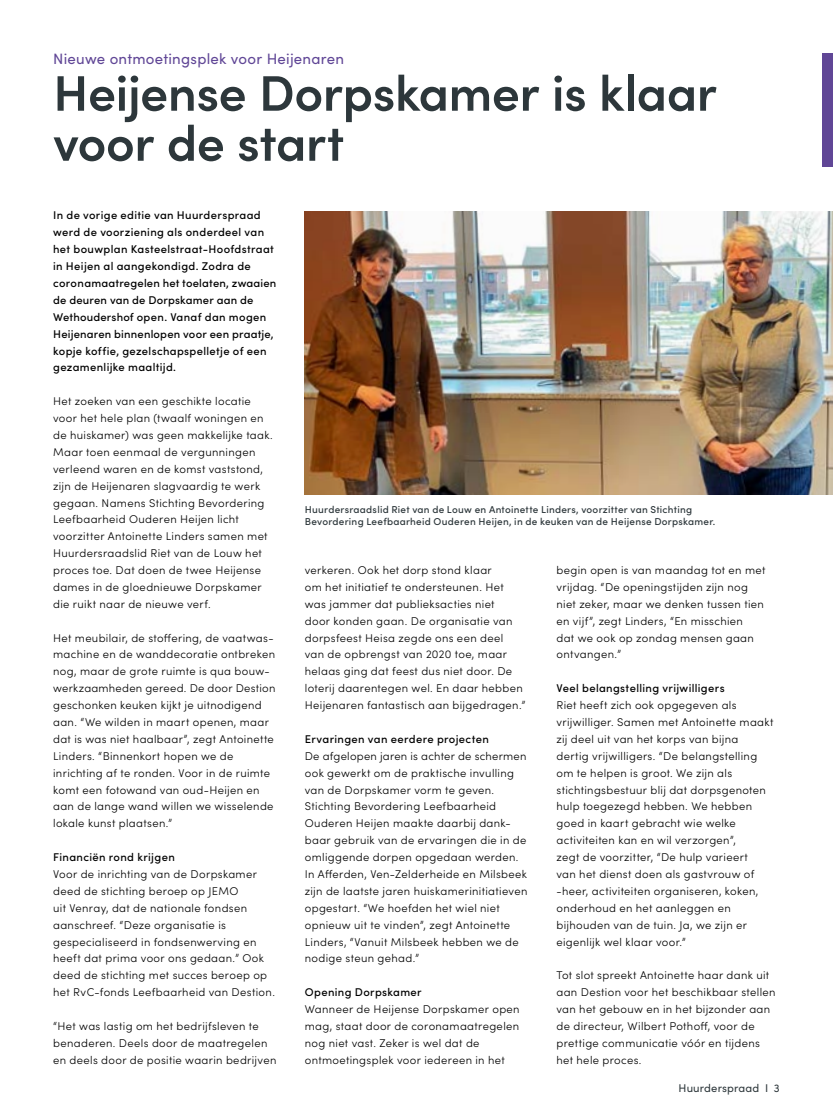
<style>
.page{position:relative;width:833px;height:1117px;background:#fff}
.page>*{position:absolute;margin:0;border:0;box-sizing:border-box;transform-origin:0 0}
.t1{font:600 50px/50px "Sofia Pro";letter-spacing:-.01em;color:#2d373b}
.t2{font:15px "Sofia Pro";letter-spacing:.015em;color:#604696}
.t3{font:300 11.25px/16.9px "Sofia Pro";letter-spacing:.03em;color:#000}
.t4{font:500 11.25px/16.9px "Sofia Pro";letter-spacing:.03em;color:#000}
.t5{font:11.25px "Sofia Pro";letter-spacing:.01em;color:#2d373b}
.t6{font:500 10px/12.5px "Sofia Pro";letter-spacing:.025em;color:#2d373b}
</style>
<div class="page">
<div style="left:822px;top:53px;width:11px;height:114px;background:#604696"></div>
<img style="left:305px;top:211px;width:528px;height:284px">
<h2 class="t2" style="left:53px;top:48px;width:292px">Nieuwe ontmoetingsplek voor Heijenaren</h2>
<h1 class="t1" style="left:53px;top:65px;width:665px">Heijense Dorpskamer is klaar voor de start</h1>
<p class="t4" style="left:53px;top:206px;width:225px">In de vorige editie van Huurderspraad werd de voorziening als onderdeel van het bouwplan Kasteelstraat-Hoofdstraat in Heijen al aangekondigd. Zodra de coronamaatregelen het toelaten, zwaaien de deuren van de Dorpskamer aan de Wethoudershof open. Vanaf dan mogen Heijenaren binnenlopen voor een praatje, kopje koffie, gezelschapspelletje of een gezamenlijke maaltijd.</p>
<p class="t3" style="left:53px;top:392px;width:221px">Het zoeken van een geschikte locatie voor het hele plan (twaalf woningen en de huiskamer) was geen makkelijke taak.<br>Maar toen eenmaal de vergunningen verleend waren en de komst vaststond, zijn de Heijenaren slagvaardig te werk gegaan. Namens Stichting Bevordering Leefbaarheid Ouderen Heijen licht voorzitter Antoinette Linders samen met Huurdersraadslid Riet van de Louw het proces toe. Dat doen de twee Heijense dames in de gloednieuwe Dorpskamer die ruikt naar de nieuwe verf.</p>
<p class="t3" style="left:53px;top:628px;width:224px">Het meubilair, de stoffering, de vaatwas&shy;machine en de wanddecoratie ontbreken nog, maar de grote ruimte is qua bouw&shy;werkzaamheden gereed. De door Destion geschonken keuken kijkt je uitnodigend aan. “We wilden in maart openen, maar dat is was niet haalbaar”, zegt Antoinette Linders. “Binnenkort hopen we de inrichting af te ronden. Voor in de ruimte komt een fotowand van oud-Heijen en aan de lange wand willen we wisselende lokale kunst plaatsen.”</p>
<p class="t4" style="left:53px;top:847px;width:123px">Financiën rond krijgen</p>
<p class="t3" style="left:53px;top:864px;width:223px">Voor de inrichting van de Dorpskamer deed de stichting beroep op JEMO<br>uit Venray, dat de nationale fondsen aanschreef. “Deze organisatie is gespecialiseerd in fondsenwerving en heeft dat prima voor ons gedaan.” Ook deed de stichting met succes beroep op het RvC-fonds Leefbaarheid van Destion.</p>
<p class="t3" style="left:53px;top:1016px;width:225px">“Het was lastig om het bedrijfsleven te benaderen. Deels door de maatregelen en deels door de positie waarin bedrijven</p>
<p class="t6" style="left:305px;top:502px;width:412px">Huurdersraadslid Riet van de Louw en Antoinette Linders, voorzitter van Stichting<br>Bevordering Leefbaarheid Ouderen Heijen, in de keuken van de Heijense Dorpskamer.</p>
<p class="t3" style="left:305px;top:561px;width:222px">verkeren. Ook het dorp stond klaar<br>om het initiatief te ondersteunen. Het was jammer dat publieksacties niet<br>door konden gaan. De organisatie van dorpsfeest Heisa zegde ons een deel<br>van de opbrengst van 2020 toe, maar helaas ging dat feest dus niet door. De loterij daarentegen wel. En daar hebben Heijenaren fantastisch aan bijgedragen.”</p>
<p class="t4" style="left:305px;top:729px;width:186px">Ervaringen van eerdere projecten</p>
<p class="t3" style="left:305px;top:746px;width:224px">De afgelopen jaren is achter de schermen ook gewerkt om de praktische invulling van de Dorpskamer vorm te geven.<br>Stichting Bevordering Leefbaarheid Ouderen Heijen maakte daarbij dank&shy;baar gebruik van de ervaringen die in de omliggende dorpen opgedaan werden.<br>In Afferden, Ven-Zelderheide en Milsbeek zijn de laatste jaren huiskamerinitiatieven opgestart. “We hoefden het wiel niet opnieuw uit te vinden”, zegt Antoinette Linders, “Vanuit Milsbeek hebben we de nodige steun gehad.”</p>
<p class="t4" style="left:305px;top:982px;width:118px">Opening Dorpskamer</p>
<p class="t3" style="left:305px;top:999px;width:216px">Wanneer de Heijense Dorpskamer open mag, staat door de coronamaatregelen nog niet vast. Zeker is wel dat de ontmoetingsplek voor iedereen in het</p>
<p class="t3" style="left:556px;top:561px;width:210px">begin open is van maandag tot en met vrijdag. “De openingstijden zijn nog niet zeker, maar we denken tussen tien en vijf”, zegt Linders, “En misschien<br>dat we ook op zondag mensen gaan ontvangen.”</p>
<p class="t4" style="left:556px;top:679px;width:170px">Veel belangstelling vrijwilligers</p>
<p class="t3" style="left:556px;top:696px;width:218px">Riet heeft zich ook opgegeven als vrijwilliger. Samen met Antoinette maakt zij deel uit van het korps van bijna dertig vrijwilligers. “De belangstelling om te helpen is groot. We zijn als stichtingsbestuur blij dat dorpsgenoten hulp toegezegd hebben. We hebben goed in kaart gebracht wie welke activiteiten kan en wil verzorgen”,<br>zegt de voorzitter, “De hulp varieert<br>van het dienst doen als gastvrouw of -heer, activiteiten organiseren, koken, onderhoud en het aanleggen en bijhouden van de tuin. Ja, we zijn er eigenlijk wel klaar voor.”</p>
<p class="t3" style="left:556px;top:966px;width:221px">Tot slot spreekt Antoinette haar dank uit aan Destion voor het beschikbaar stellen van het gebouw en in het bijzonder aan de directeur, Wilbert Pothoff, voor de prettige communicatie vóór en tijdens het hele proces.</p>
<p class="t5" style="left:678px;top:1079px;width:103px">Huurderspraad I 3</p>
</div>
